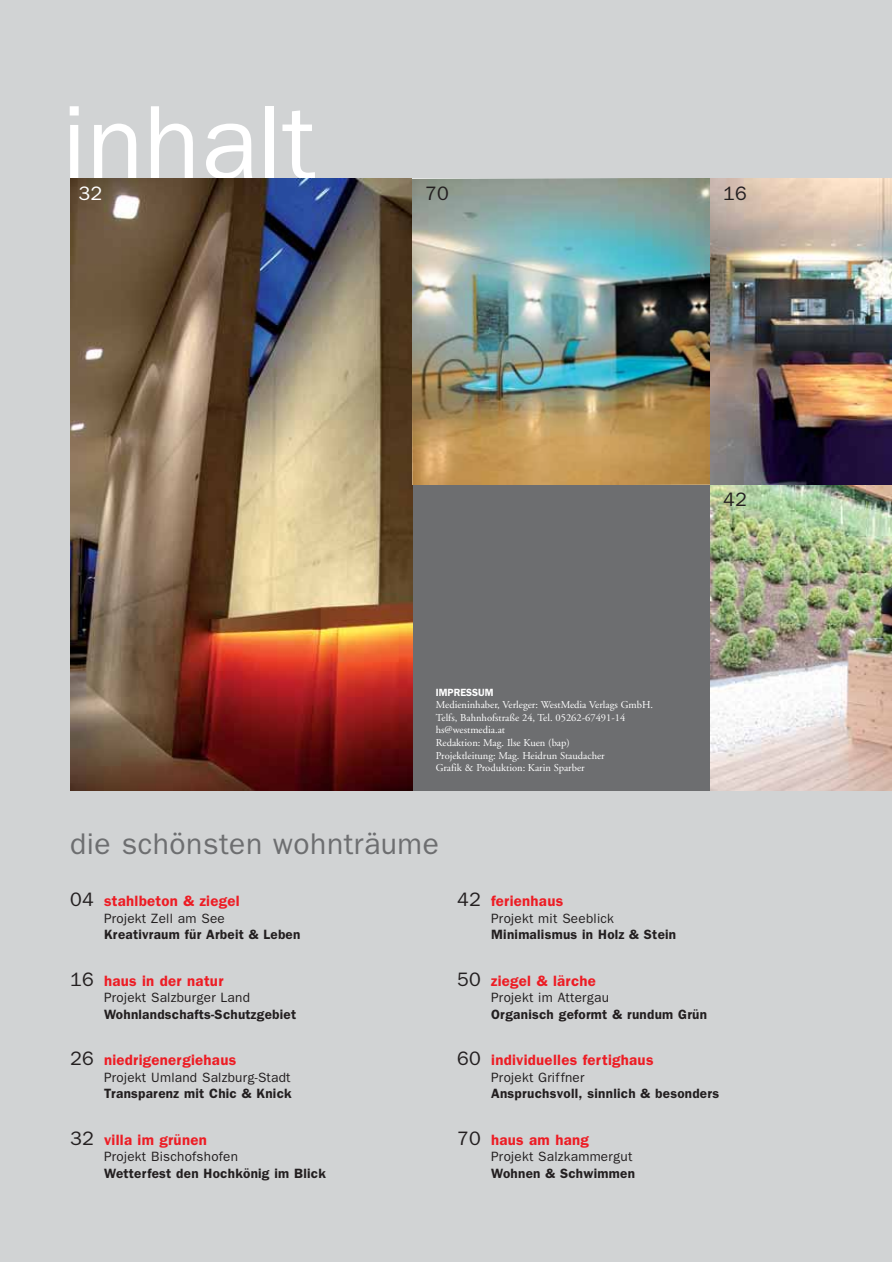
<style>
.page{position:relative;width:892px;height:1262px;background:#d1d3d4}
.page>*{position:absolute;margin:0;border:0;box-sizing:border-box;transform-origin:0 0}
.t1{font:105px "Franklin Gothic";color:#fff}
.t2{font:30px "Franklin Gothic";letter-spacing:.02em;color:#6d6e70}
.t3{font:19.5px "Franklin Gothic";color:#231f20}
.t4{font:19.5px "Franklin Gothic";color:#fff}
.t5{font:600 15px "Franklin Gothic";letter-spacing:.02em;color:#ed1c24}
.t6{font:600 13.5px "Franklin Gothic";letter-spacing:.02em;color:#231f20}
.t7{font:13.5px "Franklin Gothic";letter-spacing:.02em;color:#231f20}
.t8{font:10.5px/12.6px "Adobe Garamond";color:#fff}
.t9{font:600 10.5px "Franklin Gothic";color:#fff;scale:.95 1}
.s1{font-weight:400;font-size:19.5px;color:#231f20}
</style>
<div class="page">
<div style="left:70px;top:178px;width:822px;height:613px;background:#6d6e70"></div>
<img style="left:70px;top:178px;width:342px;height:613px">
<img style="left:710px;top:485px;width:182px;height:306px">
<img style="left:412px;top:178px;width:298px;height:307px">
<img style="left:710px;top:178px;width:182px;height:307px">
<h1 class="t1" style="left:62px;top:106px;width:256px">inhalt</h1>
<h3 class="t4" style="left:78px;top:187px;width:25px">32</h3>
<h3 class="t3" style="left:425px;top:187px;width:25px">70</h3>
<h3 class="t3" style="left:723px;top:187px;width:25px">16</h3>
<h3 class="t3" style="left:723px;top:493px;width:25px">42</h3>
<p class="t9" style="left:436px;top:688px;width:62px">IMPRESSUM</p>
<p class="t8" style="left:436px;top:699px;width:219px">Medieninhaber, Verleger: WestMedia Verlags GmbH.<br>Telfs, Bahnhofstraße 24, Tel. 05262-67491-14 hs@westmedia.at<br>Redaktion: Mag. Ilse Kuen (bap)<br>Projektleitung: Mag. Heidrun Staudacher<br>Grafik &amp; Produktion: Karin Sparber</p>
<h2 class="t2" style="left:70px;top:833px;width:370px">die schönsten wohnträume</h2>
<p class="t5" style="left:70px;top:896px;width:171px"><span class="s1">04</span> stahlbeton &amp; ziegel</p>
<p class="t7" style="left:104px;top:913px;width:122px">Projekt Zell am See</p>
<p class="t6" style="left:104px;top:930px;width:198px">Kreativraum für Arbeit &amp; Leben</p>
<p class="t5" style="left:70px;top:975px;width:155px"><span class="s1">16</span> haus in der natur</p>
<p class="t7" style="left:104px;top:993px;width:147px">Projekt Salzburger Land</p>
<p class="t6" style="left:104px;top:1009px;width:194px">Wohnlandschafts-Schutzgebiet</p>
<p class="t5" style="left:70px;top:1055px;width:168px"><span class="s1">26</span> niedrigenergiehaus</p>
<p class="t7" style="left:104px;top:1072px;width:188px">Projekt Umland Salzburg-Stadt</p>
<p class="t6" style="left:104px;top:1089px;width:189px">Transparenz mit Chic &amp; Knick</p>
<p class="t5" style="left:70px;top:1134px;width:138px"><span class="s1">32</span> villa im grünen</p>
<p class="t7" style="left:104px;top:1152px;width:135px">Projekt Bischofshofen</p>
<p class="t6" style="left:104px;top:1168px;width:223px">Wetterfest den Hochkönig im Blick</p>
<p class="t5" style="left:457px;top:896px;width:108px"><span class="s1">42</span> ferienhaus</p>
<p class="t7" style="left:491px;top:913px;width:124px">Projekt mit Seeblick</p>
<p class="t6" style="left:491px;top:930px;width:186px">Minimalismus in Holz &amp; Stein</p>
<p class="t5" style="left:457px;top:975px;width:140px"><span class="s1">50</span> ziegel &amp; lärche</p>
<p class="t7" style="left:491px;top:993px;width:119px">Projekt im Attergau</p>
<p class="t6" style="left:491px;top:1009px;width:217px">Organisch geformt &amp; rundum Grün</p>
<p class="t5" style="left:457px;top:1055px;width:198px"><span class="s1">60</span> individuelles fertighaus</p>
<p class="t7" style="left:491px;top:1072px;width:95px">Projekt Griffner</p>
<p class="t6" style="left:491px;top:1089px;width:229px">Anspruchsvoll, sinnlich &amp; besonders</p>
<p class="t5" style="left:457px;top:1134px;width:133px"><span class="s1">70</span> haus am hang</p>
<p class="t7" style="left:491px;top:1152px;width:143px">Projekt Salzkammergut</p>
<p class="t6" style="left:491px;top:1168px;width:145px">Wohnen &amp; Schwimmen</p>
</div>
